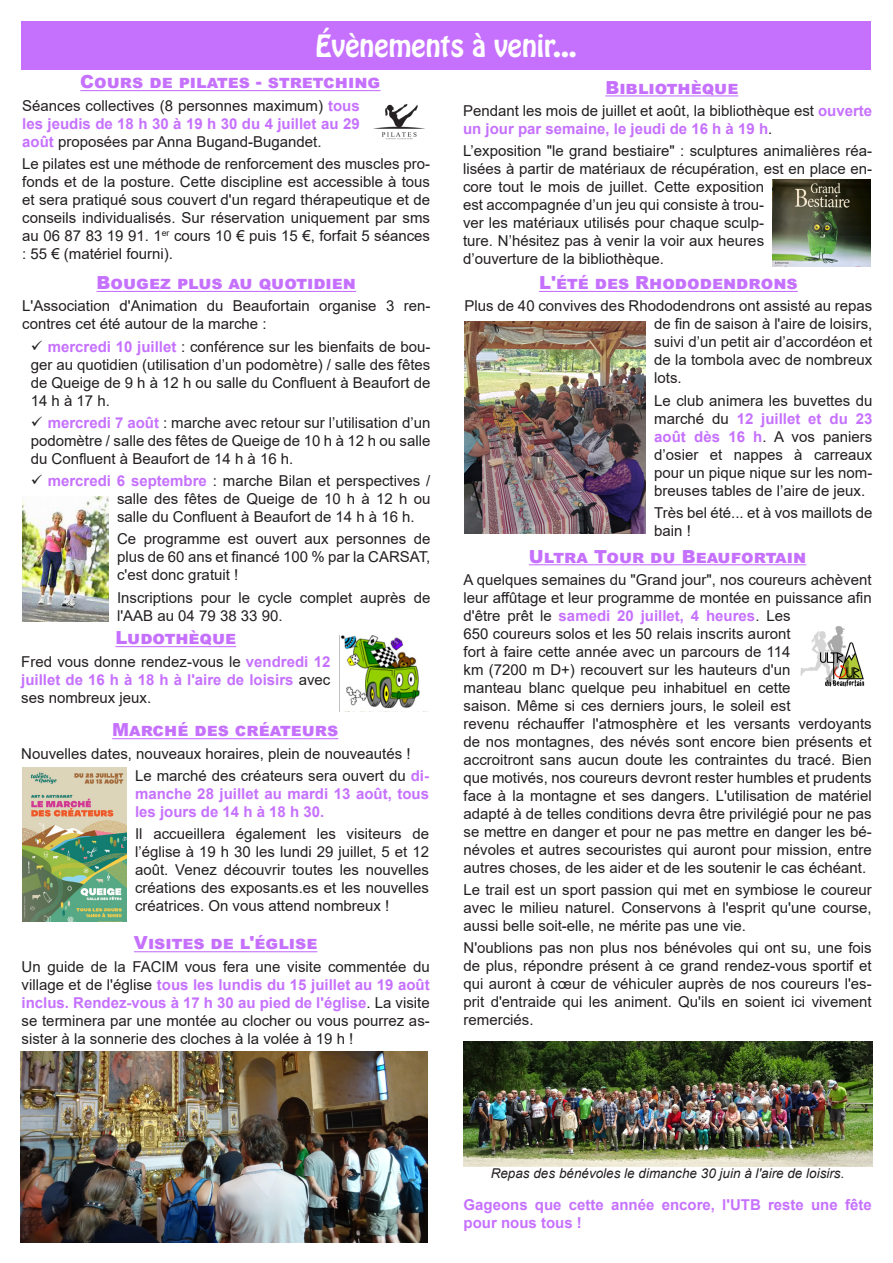
<style>
.page{position:relative;width:893px;height:1263px;background:#fff}
.page>*{position:absolute;margin:0;border:0;box-sizing:border-box;transform-origin:0 0}
.titre_orange{font:27px "Hobo Std";color:#fff}
.t1{font:900 18px "Arial";color:#c671fe}
.t2{font:15px/18px "Arial";color:#231f20;text-align:justify}
.t3{font:700 15px/18px "Arial";color:#c671fe;text-align:justify}
.t4{font:italic 13.5px "Arial";color:#231f20}
.s1{font-weight:700;color:#c671fe}
.s2{font-weight:400;color:#231f20}
</style>
<div class="page">
<div style="left:21px;top:21px;width:850px;height:49px;background:#c671fe"></div>
<hr style="left:605px;top:95px;width:133px;height:1px;background:#c671fe">
<hr style="left:539px;top:291px;width:259px;height:1px;background:#c671fe">
<hr style="left:115px;top:646px;width:121px;height:1px;background:#c671fe">
<hr style="left:97px;top:291px;width:259px;height:1px;background:#c671fe">
<img style="left:773px;top:180px;width:98px;height:87px">
<img style="left:339px;top:635px;width:89px;height:77px">
<hr style="left:112px;top:738px;width:226px;height:1px;background:#c671fe">
<img style="left:373px;top:103px;width:52px;height:37px">
<hr style="left:529px;top:564px;width:277px;height:1px;background:#c671fe">
<hr style="left:80px;top:90px;width:301px;height:1px;background:#c671fe">
<hr style="left:134px;top:951px;width:183px;height:1px;background:#c671fe">
<img style="left:21px;top:1051px;width:407px;height:191px">
<img style="left:22px;top:768px;width:105px;height:154px">
<img style="left:22px;top:497px;width:87px;height:124px">
<img style="left:464px;top:321px;width:182px;height:213px">
<img style="left:800px;top:626px;width:65px;height:61px">
<img style="left:463px;top:1042px;width:409px;height:124px">
<p class="titre_orange" style="left:315px;top:27px;width:263px">ÉVÈNEMENTS À VENIR...</p>
<p class="t1" style="left:80px;top:69px;width:302px">Cours de pilates - stretching</p>
<p class="t2" style="left:22px;top:96px;width:339px">Séances collectives (8 personnes maximum) <span class="s1">tous les jeudis de 18 h 30 à 19 h 30 du 4 juillet au 29 août</span> proposées par Anna Bugand-Bugandet.</p>
<p class="t2" style="left:22px;top:154px;width:409px">Le pilates est une méthode de renforcement des muscles pro&shy;fonds et de la posture. Cette discipline est accessible à tous et sera pratiqué sous couvert d'un regard thérapeutique et de conseils individualisés. Sur réservation uniquement par sms au 06 87 83 19 91. 1<sup>er</sup> cours 10 € puis 15 €, forfait 5 séances : 55 € (matériel fourni).</p>
<p class="t1" style="left:97px;top:270px;width:261px">Bougez plus au quotidien</p>
<p class="t2" style="left:22px;top:297px;width:410px">L'Association d'Animation du Beaufortain organise 3 ren&shy;contres cet été autour de la marche :</p>
<p class="t2" style="left:31px;top:337px;width:401px;text-indent:17px"><span class="s1">mercredi 10 juillet</span> : conférence sur les bienfaits de bou&shy;ger au quotidien (utilisation d’un podomètre) / salle des fêtes de Queige de 9 h à 12 h ou salle du Confluent à Beaufort de 14 h à 17 h.</p>
<p class="t2" style="left:31px;top:414px;width:401px;text-indent:17px"><span class="s1">mercredi 7 août</span> : marche avec retour sur l’utilisation d’un podomètre / salle des fêtes de Queige de 10 h à 12 h ou salle du Confluent à Beaufort de 14 h à 16 h.</p>
<p class="t2" style="left:117px;top:472px;width:315px;text-indent:-69px"><span class="s1">mercredi 6 septembre</span> : marche Bilan et perspectives / salle des fêtes de Queige de 10 h à 12 h ou salle du Confluent à Beaufort de 14 h à 16 h.</p>
<p class="t2" style="left:117px;top:530px;width:315px">Ce programme est ouvert aux personnes de plus de 60 ans et financé 100 % par la CARSAT, c'est donc gratuit !</p>
<p class="t2" style="left:117px;top:588px;width:315px">Inscriptions pour le cycle complet auprès de l'AAB au 04 79 38 33 90.</p>
<p class="t1" style="left:115px;top:625px;width:122px">Ludothèque</p>
<p class="t2" style="left:21px;top:652px;width:311px">Fred vous donne rendez-vous le <span class="s1">vendredi 12 juillet de 16 h à 18 h à l'aire de loisirs</span> avec ses nombreux jeux.</p>
<p class="t1" style="left:112px;top:717px;width:228px">Marché des créateurs</p>
<p class="t2" style="left:21px;top:744px;width:391px">Nouvelles dates, nouveaux horaires, plein de nouveautés !</p>
<p class="t3" style="left:135px;top:767px;width:296px"><span class="s2">Le marché des créateurs sera ouvert du</span> di&shy;manche 28 juillet au mardi 13 août, tous les jours de 14 h à 18 h 30.</p>
<p class="t2" style="left:135px;top:825px;width:296px">Il accueillera également les visiteurs de l’église à 19 h 30 les lundi 29 juillet, 5 et 12 août. Venez découvrir toutes les nouvelles créations des exposants.es et les nouvelles créatrices. On vous attend nombreux !</p>
<p class="t1" style="left:134px;top:930px;width:185px">Visites de l'église</p>
<p class="t2" style="left:22px;top:957px;width:410px">Un guide de la FACIM vous fera une visite commentée du village et de l'église <span class="s1">tous les lundis du 15 juillet au 19 août inclus. Rendez-vous à 17 h 30 au pied de l'église</span>. La visite se terminera par une montée au clocher ou vous pourrez as&shy;sister à la sonnerie des cloches à la volée à 19 h !</p>
<p class="t1" style="left:605px;top:74px;width:135px">Bibliothèque</p>
<p class="t2" style="left:463px;top:102px;width:411px">Pendant les mois de juillet et août, la bibliothèque est <span class="s1">ouverte un jour par semaine, le jeudi de 16 h à 19 h</span>.</p>
<p class="t2" style="left:463px;top:142px;width:411px;text-align:left">L’exposition "le grand bestiaire" : sculptures animalières réa&shy;lisées à partir de matériaux de récupération, est en place en&shy;core tout le mois de juillet. Cette exposition<br>est accompagnée d’un jeu qui consiste à trou-<br>ver les matériaux utilisés pour chaque sculp-<br>ture. N’hésitez pas à venir la voir aux heures<br>d’ouverture de la bibliothèque.</p>
<p class="t1" style="left:539px;top:270px;width:260px">L'été des Rhododendrons</p>
<p class="t2" style="left:654px;top:297px;width:220px;text-indent:-190px">Plus de 40 convives des Rhododendrons ont assisté au repas de fin de saison à l'aire de loisirs, suivi d’un petit air d’accordéon et de la tombola avec de nombreux lots.</p>
<p class="t2" style="left:654px;top:391px;width:220px">Le club animera les buvettes du marché du <span class="s1">12 juillet et du 23 août dès 16 h</span>. A vos paniers d’osier et nappes à carreaux pour un pique nique sur les nom&shy;breuses tables de l’aire de jeux.</p>
<p class="t2" style="left:654px;top:504px;width:220px">Très bel été... et à vos maillots de bain !</p>
<p class="t1" style="left:529px;top:543px;width:279px">Ultra Tour du Beaufortain</p>
<p class="t2" style="left:463px;top:570px;width:410px;text-align:left">A quelques semaines du "Grand jour", nos coureurs achèvent leur affûtage et leur programme de montée en puissance afin d'être prêt le <span class="s1">samedi 20 juillet, 4 heures</span>. Les<br>650 coureurs solos et les 50 relais inscrits auront<br>fort à faire cette année avec un parcours de 114<br>km (7200 m D+) recouvert sur les hauteurs d'un<br>manteau blanc quelque peu inhabituel en cette<br>saison. Même si ces derniers jours, le soleil est<br>revenu réchauffer l'atmosphère et les versants verdoyants de nos montagnes, des névés sont encore bien présents et accroitront sans aucun doute les contraintes du tracé. Bien que motivés, nos coureurs devront rester humbles et prudents face à la montagne et ses dangers. L'utilisation de matériel adapté à de telles conditions devra être privilégié pour ne pas se mettre en danger et pour ne pas mettre en danger les bé&shy;névoles et autres secouristes qui auront pour mission, entre autres choses, de les aider et de les soutenir le cas échéant.</p>
<p class="t2" style="left:463px;top:881px;width:410px">Le trail est un sport passion qui met en symbiose le coureur avec le milieu naturel. Conservons à l'esprit qu'une course, aussi belle soit-elle, ne mérite pas une vie.</p>
<p class="t2" style="left:463px;top:939px;width:410px">N'oublions pas non plus nos bénévoles qui ont su, une fois de plus, répondre présent à ce grand rendez-vous sportif et qui auront à cœur de véhiculer auprès de nos coureurs l'es&shy;prit d'entraide qui les animent. Qu'ils en soient ici vivement remerciés.</p>
<p class="t4" style="left:491px;top:1164px;width:355px">Repas des bénévoles le dimanche 30 juin à l'aire de loisirs.</p>
<p class="t3" style="left:463px;top:1195px;width:410px">Gageons que cette année encore, l'UTB reste une fête pour nous tous !</p>
</div>
